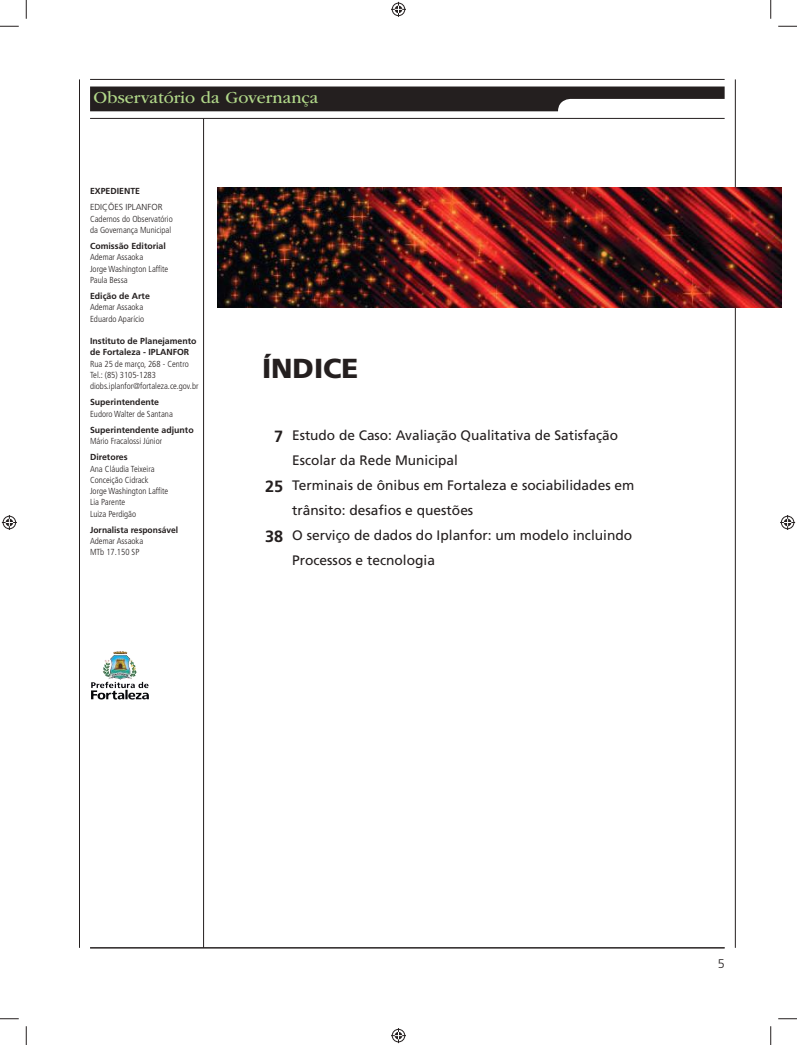
<style>
.page{position:relative;width:797px;height:1045px;background:#fff}
.page>*{position:absolute;margin:0;border:0;box-sizing:border-box;transform-origin:0 0}
.t1{font:900 27.5px "Frutiger LT Std";color:#241f1f}
.t2{font:17.5px "ITC Garamond Std";color:#b1d889}
.t3{font:700 16.25px "Frutiger LT Std";color:#241f1f}
.t4{font:13.75px/25px "Frutiger LT Std";color:#241f1f}
.t5{font:300 12.5px "Frutiger LT Std";color:#241f1f}
.t6{font:300 condensed 8.75px/11.2px "Frutiger LT Std";color:#241f1f}
.t7{font:700 8.75px/11.2px "Frutiger LT Std";color:#241f1f}
.t8{font:300 8.75px "Frutiger LT Std";color:#241f1f}
</style>
<div class="page">
<hr style="left:79px;top:79px;width:1px;height:869px;background:#241f1f">
<hr style="left:735px;top:79px;width:1px;height:869px;background:#241f1f">
<hr style="left:90px;top:79px;width:634px;height:1px;background:#241f1f">
<hr style="left:203px;top:119px;width:1px;height:829px;background:#241f1f">
<hr style="left:90px;top:118px;width:634px;height:1px;background:#241f1f">
<svg style="left:90px;top:86px;width:634px;height:25px;background:#433f3f"></svg>
<hr style="left:90px;top:947px;width:634px;height:1px;background:#241f1f">
<img style="left:218px;top:187px;width:563px;height:120px">
<img style="left:92px;top:651px;width:56px;height:48px">
<svg style="left:0;top:25px;width:19px;height:2px"></svg>
<svg style="left:778px;top:25px;width:19px;height:2px"></svg>
<svg style="left:0;top:1018px;width:19px;height:1px"></svg>
<svg style="left:778px;top:1018px;width:19px;height:1px"></svg>
<svg style="left:25px;top:0;width:2px;height:19px"></svg>
<svg style="left:25px;top:1026px;width:2px;height:19px"></svg>
<svg style="left:770px;top:0;width:1px;height:19px"></svg>
<svg style="left:770px;top:1026px;width:1px;height:19px"></svg>
<svg style="left:391px;top:2px;width:15px;height:15px"></svg>
<svg style="left:391px;top:1028px;width:15px;height:15px"></svg>
<svg style="left:2px;top:515px;width:15px;height:15px"></svg>
<svg style="left:780px;top:515px;width:15px;height:15px"></svg>
<h2 class="t2" style="left:94px;top:88px;width:226px">Observatório da Governança</h2>
<p class="t7" style="left:90px;top:185px;width:52px">EXPEDIENTE</p>
<p class="t8" style="left:90px;top:202px;width:74px">EDIÇÕES IPLANFOR</p>
<p class="t6" style="left:90px;top:213px;width:84px">Cadernos do Observatório da Governança Municipal</p>
<p class="t7" style="left:90px;top:240px;width:77px">Comissão Editorial</p>
<p class="t6" style="left:90px;top:252px;width:80px">Ademar Assaoka<br>Jorge Washington Laffite<br>Paula Bessa</p>
<p class="t7" style="left:90px;top:290px;width:61px">Edição de Arte</p>
<p class="t6" style="left:90px;top:302px;width:56px">Ademar Assaoka<br>Eduardo Aparício</p>
<p class="t7" style="left:90px;top:335px;width:108px">Instituto de Planejamento de Fortaleza - IPLANFOR</p>
<p class="t6" style="left:90px;top:358px;width:110px">Rua 25 de março, 268 - Centro<br>Tel.: (85) 3105-1283 diobs.iplanfor@fortaleza.ce.gov.br</p>
<p class="t7" style="left:90px;top:397px;width:71px">Superintendente</p>
<p class="t6" style="left:90px;top:408px;width:84px">Eudoro Walter de Santana</p>
<p class="t7" style="left:90px;top:424px;width:105px">Superintendente adjunto</p>
<p class="t6" style="left:90px;top:436px;width:74px">Mário Fracalossi Júnior</p>
<p class="t7" style="left:90px;top:452px;width:39px">Diretores</p>
<p class="t6" style="left:90px;top:463px;width:80px">Ana Cláudia Teixeira<br>Conceição Cidrack<br>Jorge Washington Laffite<br>Lia Parente<br>Luiza Perdigão</p>
<p class="t7" style="left:90px;top:524px;width:90px">Jornalista responsável</p>
<p class="t6" style="left:90px;top:536px;width:55px">Ademar Assaoka<br>MTb 17.150 SP</p>
<h1 class="t1" style="left:262px;top:352px;width:98px">ÍNDICE</h1>
<h3 class="t3" style="left:274px;top:427px;width:11px">7</h3>
<h3 class="t3" style="left:265px;top:477px;width:20px">25</h3>
<h3 class="t3" style="left:265px;top:527px;width:20px">38</h3>
<p class="t4" style="left:292px;top:423px;width:344px">Estudo de Caso: Avaliação Qualitativa de Satisfação Escolar da Rede Municipal<br>Terminais de ônibus em Fortaleza e sociabilidades em trânsito: desafios e questões<br>O serviço de dados do Iplanfor: um modelo incluindo Processos e tecnologia</p>
<h3 class="t5" style="left:717px;top:956px;width:8px">5</h3>
</div>
